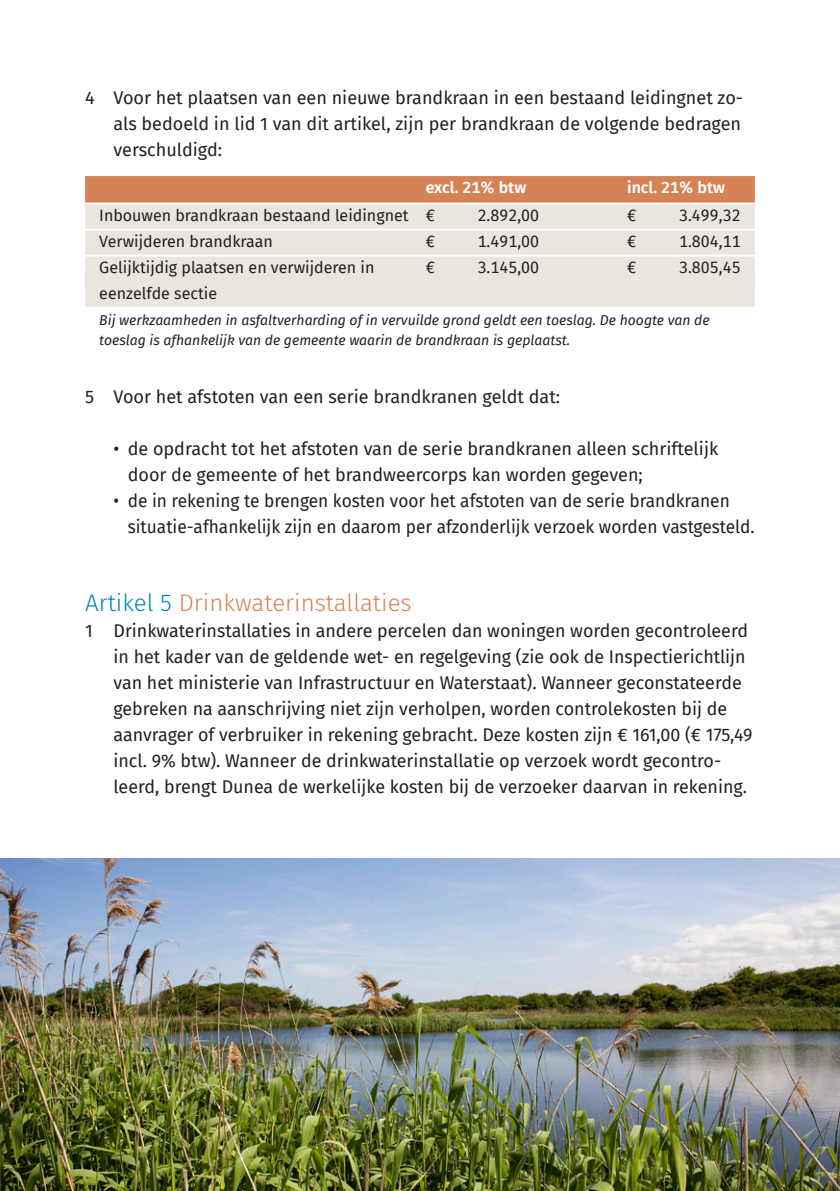
<style>
.page{position:relative;width:840px;height:1191px;background:#fff}
.page>*{position:absolute;margin:0;border:0;box-sizing:border-box;transform-origin:0 0}
._06_-_tussenkop___KL{font:300 24px "Fira Sans";color:#d58255}
._08_-_opsomming_cijf{font:18px/26px "Fira Sans";color:#231f20;text-align:justify}
._07_-_opsomming_bull{font:18px/26px "Fira Sans";color:#231f20;scale:.96 1}
._07_-_opsomming_bull-2{font:18px/26px "Fira Sans";color:#231f20}
._20_-_TABEL_tekst{font:16px "Fira Sans";color:#231f20}
._19_-_TABEL_kop_twee{font:600 16px "Fira Sans";color:#fff}
._20_-_TABEL_tekst-2{font:italic 14px/20px "Fira Sans";color:#231f20}
.s1{color:#0086b8}
</style>
<div class="page">
<img style="left:0;top:858px;width:839px;height:333px">
<div style="left:85px;top:176px;width:669px;height:27px;background:#d58255"></div>
<div style="left:85px;top:205px;width:669px;height:24px;background:#eae5de"></div>
<div style="left:85px;top:231px;width:669px;height:24px;background:#eae5de"></div>
<div style="left:85px;top:257px;width:669px;height:24px;background:#eae5de"></div>
<div style="left:85px;top:283px;width:669px;height:24px;background:#eae5de"></div>
<div style="left:85px;top:278px;width:669px;height:7px;background:#eae5de"></div>
<p class="_08_-_opsomming_cijf" style="left:113px;top:84px;width:630px;text-indent:-28px">4 Voor het plaatsen van een nieuwe brandkraan in een bestaand leidingnet zo&shy;als bedoeld in lid 1 van dit artikel, zijn per brandkraan de volgende bedragen verschuldigd:</p>
<p class="_19_-_TABEL_kop_twee" style="left:425px;top:174px;width:102px">excl. 21% btw</p>
<p class="_19_-_TABEL_kop_twee" style="left:626px;top:174px;width:99px">incl. 21% btw</p>
<p class="_20_-_TABEL_tekst" style="left:99px;top:203px;width:336px">Inbouwen brandkraan bestaand leidingnet €</p>
<p class="_20_-_TABEL_tekst" style="left:477px;top:203px;width:63px">2.892,00</p>
<p class="_20_-_TABEL_tekst" style="left:626px;top:203px;width:10px">€</p>
<p class="_20_-_TABEL_tekst" style="left:678px;top:203px;width:63px">3.499,32</p>
<p class="_20_-_TABEL_tekst" style="left:99px;top:229px;width:175px">Verwijderen brandkraan</p>
<p class="_20_-_TABEL_tekst" style="left:425px;top:229px;width:10px">€</p>
<p class="_20_-_TABEL_tekst" style="left:477px;top:229px;width:63px">1.491,00</p>
<p class="_20_-_TABEL_tekst" style="left:626px;top:229px;width:10px">€</p>
<p class="_20_-_TABEL_tekst" style="left:678px;top:229px;width:63px">1.804,11</p>
<p class="_20_-_TABEL_tekst" style="left:99px;top:255px;width:276px">Gelijktijdig plaatsen en verwijderen in</p>
<p class="_20_-_TABEL_tekst" style="left:425px;top:255px;width:10px">€</p>
<p class="_20_-_TABEL_tekst" style="left:477px;top:255px;width:63px">3.145,00</p>
<p class="_20_-_TABEL_tekst" style="left:626px;top:255px;width:10px">€</p>
<p class="_20_-_TABEL_tekst" style="left:678px;top:255px;width:63px">3.805,45</p>
<p class="_20_-_TABEL_tekst" style="left:99px;top:281px;width:119px">eenzelfde sectie</p>
<p class="_20_-_TABEL_tekst-2" style="left:99px;top:310px;width:611px">Bij werkzaamheden in asfaltverharding of in vervuilde grond geldt een toeslag. De hoogte van de toeslag is afhankelijk van de gemeente waarin de brandkraan is geplaatst.</p>
<p class="_08_-_opsomming_cijf" style="left:85px;top:383px;width:476px">5 Voor het afstoten van een serie brandkranen geldt dat:</p>
<p class="_07_-_opsomming_bull-2" style="left:128px;top:435px;width:591px;text-indent:-14px">• de opdracht tot het afstoten van de serie brandkranen alleen schriftelijk door de gemeente of het brandweercorps kan worden gegeven;</p>
<p class="_07_-_opsomming_bull" style="left:128px;top:487px;width:654px;text-indent:-14px">• de in rekening te brengen kosten voor het afstoten van de serie brandkranen situatie-afhankelijk zijn en daarom per afzonderlijk verzoek worden vastgesteld.</p>
<p class="_06_-_tussenkop___KL" style="left:85px;top:586px;width:328px"><span class="s1">Artikel 5</span> Drinkwaterinstallaties</p>
<p class="_08_-_opsomming_cijf" style="left:113px;top:617px;width:640px;text-align:left;text-indent:-28px">1 Drinkwaterinstallaties in andere percelen dan woningen worden gecontroleerd in het kader van de geldende wet- en regelgeving (zie ook de Inspectierichtlijn van het ministerie van Infrastructuur en Waterstaat). Wanneer geconstateerde gebreken na aanschrijving niet zijn verholpen, worden controlekosten bij de aanvrager of verbruiker in rekening gebracht. Deze kosten zijn € 161,00 (€ 175,49 incl. 9% btw). Wanneer de drinkwaterinstallatie op verzoek wordt gecontro&shy;leerd, brengt Dunea de werkelijke kosten bij de verzoeker daarvan in rekening.</p>
</div>
